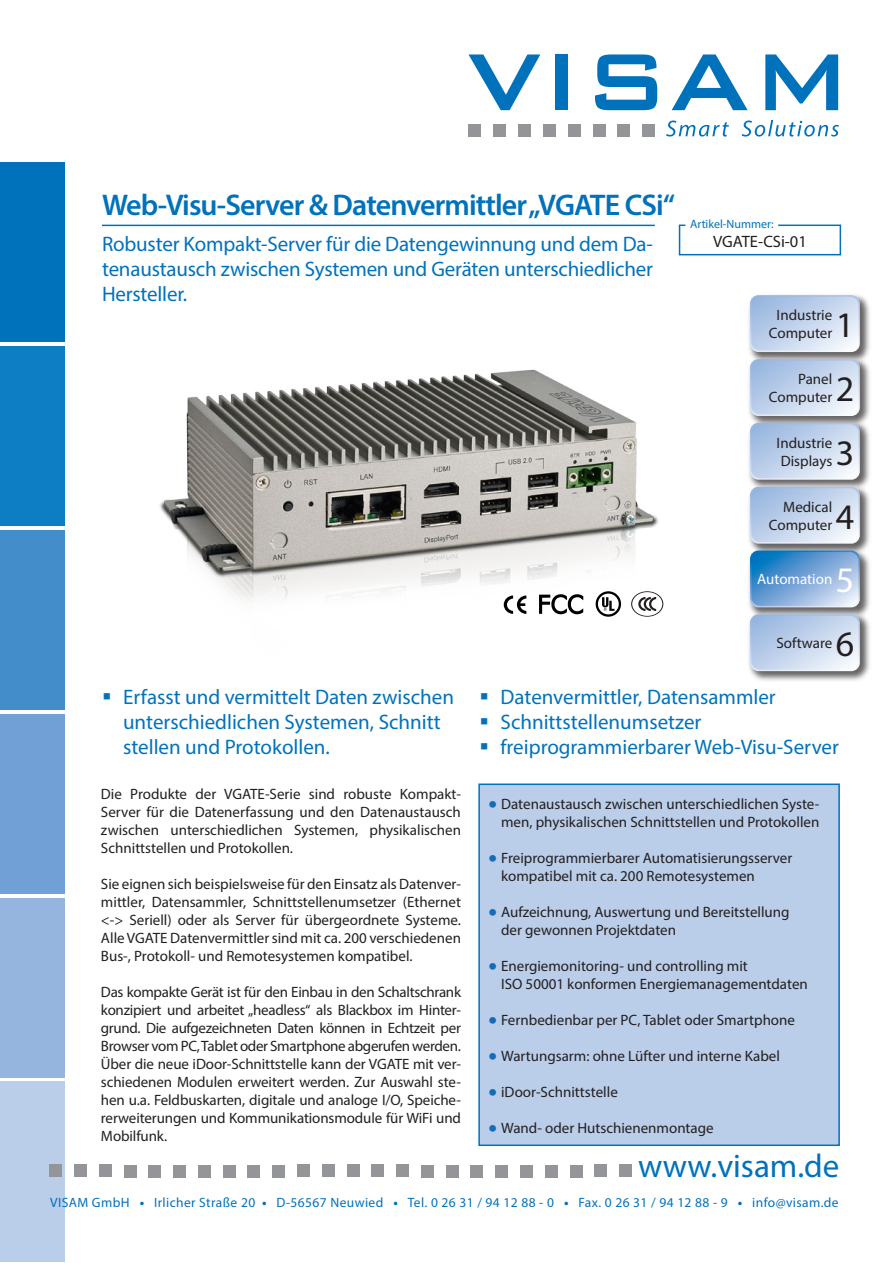
<style>
.page{position:relative;width:893px;height:1263px;background:#fff}
.page>*{position:absolute;margin:0;border:0;box-sizing:border-box;transform-origin:0 0}
.t1{font:36px "Myriad Pro";color:#231f20}
.t2{font:36px "Myriad Pro";color:#fff}
.t3{font:33px "Myriad Pro";color:#0072bc}
.t4{font:600 30px "Myriad Pro";letter-spacing:-.03em;color:#0072bc}
.t5{font:21px/25.2px "Myriad Pro";color:#0072bc;text-align:justify}
.t6{font:16.5px "Myriad Pro";color:#231f20}
.t7{font:15px/18px "Myriad Pro";color:#231f20}
.t8{font:15px "Myriad Pro";color:#fff}
.t9{font:13.5px "Myriad Pro";letter-spacing:.03em;color:#0072bc}
.t10{font:12px "Myriad Pro";color:#0072bc}
.s1{font-weight:700;font-size:25.5px;color:#126cb7}
.s2{font-weight:700}
</style>
<div class="page">
<img style="left:749px;top:295px;width:121px;height:61px">
<svg style="left:750px;top:295px;width:110px;height:57px"></svg>
<img style="left:749px;top:356px;width:121px;height:63px">
<svg style="left:750px;top:359px;width:110px;height:57px"></svg>
<div style="left:0;top:1081px;width:65px;height:181px;background:#bacde9"></div>
<div style="left:0;top:162px;width:65px;height:180px;background:#0072bc"></div>
<div style="left:0;top:346px;width:65px;height:180px;background:#0d7ec3"></div>
<div style="left:0;top:530px;width:65px;height:180px;background:#448dcb"></div>
<div style="left:0;top:714px;width:65px;height:179px;background:#70a0d5"></div>
<div style="left:0;top:898px;width:65px;height:179px;background:#95b5de"></div>
<div style="left:124px;top:1165px;width:12px;height:12px;background:#939598"></div>
<div style="left:149px;top:1165px;width:12px;height:12px;background:#939598"></div>
<div style="left:173px;top:1165px;width:13px;height:12px;background:#939598"></div>
<div style="left:198px;top:1165px;width:13px;height:12px;background:#939598"></div>
<div style="left:223px;top:1165px;width:12px;height:12px;background:#939598"></div>
<div style="left:248px;top:1165px;width:12px;height:12px;background:#939598"></div>
<div style="left:272px;top:1165px;width:13px;height:12px;background:#939598"></div>
<div style="left:50px;top:1164px;width:12px;height:13px;background:#939598"></div>
<div style="left:74px;top:1164px;width:13px;height:13px;background:#939598"></div>
<div style="left:99px;top:1164px;width:12px;height:13px;background:#939598"></div>
<div style="left:421px;top:1165px;width:13px;height:12px;background:#939598"></div>
<div style="left:446px;top:1165px;width:12px;height:12px;background:#939598"></div>
<div style="left:471px;top:1165px;width:12px;height:12px;background:#939598"></div>
<div style="left:495px;top:1165px;width:13px;height:12px;background:#939598"></div>
<div style="left:520px;top:1165px;width:13px;height:12px;background:#939598"></div>
<div style="left:545px;top:1165px;width:12px;height:12px;background:#939598"></div>
<div style="left:570px;top:1165px;width:12px;height:12px;background:#939598"></div>
<div style="left:297px;top:1164px;width:13px;height:13px;background:#939598"></div>
<div style="left:322px;top:1164px;width:12px;height:13px;background:#939598"></div>
<div style="left:347px;top:1164px;width:12px;height:13px;background:#939598"></div>
<div style="left:372px;top:1164px;width:12px;height:13px;background:#939598"></div>
<div style="left:396px;top:1164px;width:13px;height:13px;background:#939598"></div>
<div style="left:595px;top:1164px;width:12px;height:13px;background:#939598"></div>
<div style="left:619px;top:1164px;width:13px;height:13px;background:#939598"></div>
<svg style="left:679px;top:225px;width:162px;height:30px"></svg>
<img style="left:749px;top:419px;width:121px;height:64px">
<svg style="left:750px;top:423px;width:110px;height:57px"></svg>
<img style="left:749px;top:483px;width:121px;height:63px">
<svg style="left:750px;top:487px;width:110px;height:57px"></svg>
<img style="left:749px;top:546px;width:121px;height:65px">
<svg style="left:750px;top:550px;width:110px;height:57px"></svg>
<img style="left:749px;top:611px;width:121px;height:70px">
<svg style="left:750px;top:614px;width:110px;height:57px"></svg>
<svg style="left:468px;top:54px;width:72px;height:56px"></svg>
<div style="left:555px;top:54px;width:13px;height:56px;background:#0072bc"></div>
<svg style="left:595px;top:54px;width:62px;height:56px"></svg>
<svg style="left:672px;top:54px;width:76px;height:56px"></svg>
<svg style="left:765px;top:54px;width:73px;height:56px"></svg>
<div style="left:468px;top:124px;width:13px;height:12px;background:#939598"></div>
<div style="left:493px;top:124px;width:13px;height:12px;background:#939598"></div>
<div style="left:518px;top:124px;width:13px;height:12px;background:#939598"></div>
<div style="left:543px;top:124px;width:12px;height:12px;background:#939598"></div>
<div style="left:568px;top:124px;width:12px;height:12px;background:#939598"></div>
<div style="left:593px;top:124px;width:12px;height:12px;background:#939598"></div>
<div style="left:618px;top:124px;width:12px;height:12px;background:#939598"></div>
<div style="left:642px;top:124px;width:13px;height:12px;background:#939598"></div>
<svg style="left:666px;top:121px;width:63px;height:16px"></svg>
<svg style="left:742px;top:120px;width:97px;height:17px"></svg>
<div style="left:479px;top:784px;width:360px;height:361px;background:#bacde9"></div>
<div style="left:478px;top:783px;width:362px;height:363px;border:2px solid #0072bc"></div>
<img style="left:159px;top:369px;width:505px;height:248px">
<hr style="left:102px;top:225px;width:553px;height:1px;background:#0072bc">
<svg style="left:504px;top:595px;width:22px;height:19px"></svg>
<svg style="left:538px;top:593px;width:47px;height:22px"></svg>
<svg style="left:596px;top:591px;width:25px;height:26px"></svg>
<div style="left:598px;top:594px;width:21px;height:20px;background:#fff;border-radius:50%"></div>
<svg style="left:602px;top:597px;width:12px;height:14px"></svg>
<svg style="left:631px;top:591px;width:32px;height:26px"></svg>
<div style="left:632px;top:592px;width:30px;height:24px;background:#fff;border-radius:50%"></div>
<svg style="left:638px;top:597px;width:18px;height:14px"></svg>
<p class="t4" style="left:102px;top:186px;width:575px">Web-Visu-Server &amp; Datenvermittler „VGATE CSi“</p>
<p class="t5" style="left:102px;top:231px;width:553px">Robuster Kompakt-Server für die Datengewinnung und dem Da&shy;tenaustausch zwischen Systemen und Geräten unterschiedlicher Hersteller.</p>
<p class="t6" style="left:713px;top:231px;width:95px">VGATE-CSi-01</p>
<p class="t10" style="left:690px;top:216px;width:85px">Artikel-Nummer:</p>
<p class="t7" style="left:769px;top:306px;width:65px;text-align:center">Industrie<br>Computer</p>
<p class="t7" style="left:769px;top:370px;width:65px;text-align:right">Panel<br>Computer</p>
<h1 class="t1" style="left:836px;top:367px;width:20px">2</h1>
<h1 class="t1" style="left:836px;top:303px;width:20px">1</h1>
<p class="t7" style="left:777px;top:433px;width:57px">Industrie<br>Displays</p>
<h1 class="t1" style="left:836px;top:431px;width:20px">3</h1>
<p class="t7" style="left:769px;top:497px;width:65px;text-align:right">Medical<br>Computer</p>
<h1 class="t1" style="left:836px;top:494px;width:20px">4</h1>
<p class="t8" style="left:757px;top:570px;width:77px">Automation</p>
<h1 class="t2" style="left:836px;top:558px;width:20px">5</h1>
<p class="t7" style="left:776px;top:634px;width:57px">Software</p>
<h1 class="t1" style="left:836px;top:622px;width:20px">6</h1>
<p class="t5" style="left:123px;top:684px;width:332px;text-align:left;text-indent:-21px">▪ Erfasst und vermittelt Daten zwischen unterschiedlichen Systemen, Schnitt stellen und Protokollen.</p>
<p class="t5" style="left:479px;top:684px;width:298px">▪ Datenvermittler, Datensammler</p>
<p class="t5" style="left:479px;top:709px;width:223px">▪ Schnittstellenumsetzer</p>
<p class="t5" style="left:479px;top:734px;width:361px">▪ freiprogrammierbarer Web-Visu-Server</p>
<p class="t7" style="left:101px;top:785px;width:361px;text-align:justify">Die Produkte der VGATE-Serie sind robuste Kompakt-Server für die Datenerfassung und den Datenaustausch zwischen unterschiedlichen Systemen, physikalischen Schnittstellen und Protokollen.</p>
<p class="t7" style="left:101px;top:875px;width:361px;text-align:justify">Sie eignen sich beispielsweise für den Einsatz als Datenver&shy;mittler, Datensammler, Schnittstellenumsetzer (Ethernet &lt;-&gt; Seriell) oder als Server für übergeordnete Systeme.<br>Alle VGATE Datenvermittler sind mit ca. 200 verschiedenen Bus-, Protokoll- und Remotesystemen kompatibel.</p>
<p class="t7" style="left:101px;top:983px;width:362px;text-align:justify">Das kompakte Gerät ist für den Einbau in den Schaltschrank konzipiert und arbeitet „headless“ als Blackbox im Hinter&shy;grund. Die aufgezeichneten Daten können in Echtzeit per Browser vom PC, Tablet oder Smartphone abgerufen werden.</p>
<p class="t7" style="left:101px;top:1055px;width:361px;text-align:justify">Über die neue iDoor-Schnittstelle kann der VGATE mit ver&shy;schiedenen Modulen erweitert werden. Zur Auswahl ste&shy;hen u.a. Feldbuskarten, digitale und analoge I/O, Speiche&shy;rerweiterungen und Kommunikationsmodule für WiFi und Mobilfunk.</p>
<p class="t7" style="left:488px;top:795px;width:333px;text-align:right"><span class="s1">•</span> Datenaustausch zwischen unterschiedlichen Syste&shy;men, physikalischen Schnittstellen und Protokollen</p>
<p class="t7" style="left:501px;top:849px;width:293px;text-indent:-13px"><span class="s1">•</span> Freiprogrammierbarer Automatisierungsserver kompatibel mit ca. 200 Remotesystemen</p>
<p class="t7" style="left:501px;top:903px;width:290px;text-indent:-13px"><span class="s1">•</span> Aufzeichnung, Auswertung und Bereitstellung der gewonnen Projektdaten</p>
<p class="t7" style="left:501px;top:957px;width:308px;text-indent:-13px"><span class="s1">•</span> Energiemonitoring- und controlling mit<br>ISO 50001 konformen Energiemanagementdaten</p>
<p class="t7" style="left:488px;top:1011px;width:308px"><span class="s1">•</span> Fernbedienbar per PC, Tablet oder Smartphone</p>
<p class="t7" style="left:488px;top:1047px;width:293px"><span class="s1">•</span> Wartungsarm: ohne Lüfter und interne Kabel</p>
<p class="t7" style="left:488px;top:1083px;width:131px"><span class="s1">•</span> iDoor-Schnittstelle</p>
<p class="t7" style="left:488px;top:1119px;width:227px"><span class="s1">•</span> Wand- oder Hutschienenmontage</p>
<h2 class="t3" style="left:638px;top:1145px;width:203px">www.visam.de</h2>
<p class="t9" style="left:50px;top:1194px;width:790px">VISAM GmbH <span class="s2">•</span> Irlicher Straße 20 <span class="s2">•</span> D-56567 Neuwied <span class="s2">•</span> Tel. 0 26 31 / 94 12 88 - 0 <span class="s2">•</span> Fax. 0 26 31 / 94 12 88 - 9 <span class="s2">•</span> info@visam.de</p>
</div>
